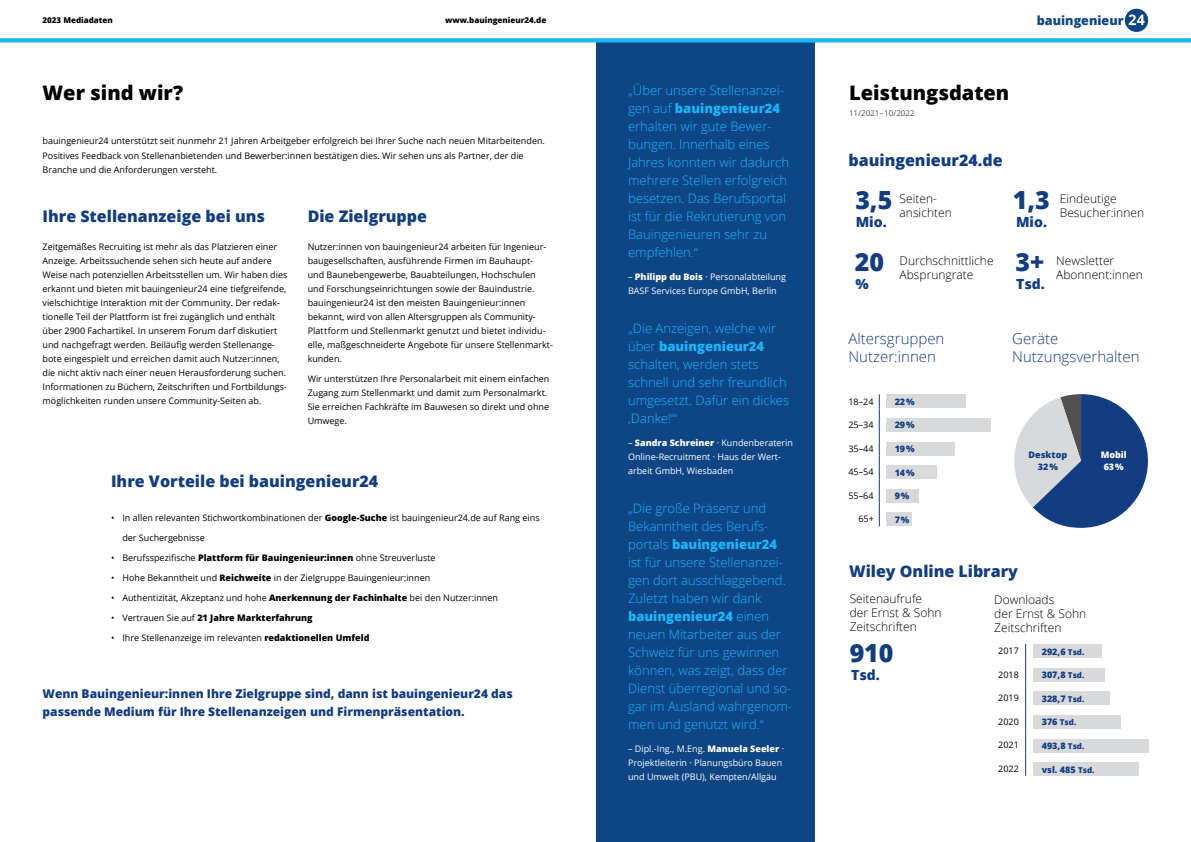
<style>
.page{position:relative;width:1191px;height:842px;background:#fff}
.page>*{position:absolute;margin:0;border:0;box-sizing:border-box;transform-origin:0 0}
.t1{font:800 25px "Open Sans";color:#123d80}
.t2{font:800 20px "Open Sans";color:#000}
.t3{font:800 16px "Open Sans";color:#123d80}
.t4{font:300 15px/18px "Open Sans";color:#123d80}
.t5{font:800 14px "Open Sans";color:#123d80}
.t6{font:300 13px/18px "Open Sans";color:#18b7fb}
.t7{font:800 12.6px "Open Sans";color:#0e4585}
.t8{font:300 12px/14px "Open Sans";color:#000}
.t9{font:800 12px/18px "Open Sans";color:#123d80}
.t10{font:9px/14px "Open Sans";color:#000}
.t11{font:9px/14px "Open Sans";color:#fff}
.t12{font:800 9px/12px "Open Sans";color:#123d80;text-align:center}
.t13{font:800 9px "Open Sans";color:#000}
.t14{font:800 9px/12px "Open Sans";color:#fff;text-align:center}
.t15{font:800 8px "Open Sans";color:#000}
.t16{font:8px "Open Sans";color:#505050}
.t17{font:800 8px "Open Sans";color:#123d80}
.s1{font-weight:800}
.s2{font-weight:400}
.s3{font-size:8px}
.s4{font-size:9px}
</style>
<div class="page">
<div style="left:596px;top:43px;width:218px;height:799px;background:#0e4585"></div>
<svg style="left:1124px;top:9px;width:24px;height:23px"></svg>
<svg style="left:879px;top:394px;width:1px;height:132px"></svg>
<svg style="left:1025px;top:644px;width:1px;height:132px"></svg>
<div style="left:886px;top:394px;width:79px;height:14px;background:#d8d9da"></div>
<div style="left:886px;top:418px;width:104px;height:14px;background:#d8d9da"></div>
<div style="left:886px;top:442px;width:68px;height:13px;background:#d8d9da"></div>
<div style="left:886px;top:465px;width:50px;height:14px;background:#d8d9da"></div>
<div style="left:886px;top:489px;width:32px;height:14px;background:#d8d9da"></div>
<div style="left:886px;top:512px;width:25px;height:14px;background:#d8d9da"></div>
<svg style="left:1014px;top:394px;width:134px;height:134px"></svg>
<svg style="left:0;top:38px;width:1191px;height:5px;background:#32bdf9"></svg>
<div style="left:1033px;top:644px;width:68px;height:14px;background:#d8d9da"></div>
<div style="left:1033px;top:668px;width:72px;height:14px;background:#d8d9da"></div>
<div style="left:1033px;top:691px;width:76px;height:14px;background:#d8d9da"></div>
<div style="left:1033px;top:715px;width:88px;height:14px;background:#d8d9da"></div>
<div style="left:1033px;top:739px;width:115px;height:13px;background:#d8d9da"></div>
<div style="left:1033px;top:762px;width:105px;height:14px;background:#d8d9da"></div>
<p class="t15" style="left:43px;top:14px;width:72px">2023 Mediadaten</p>
<p class="t15" style="left:445px;top:14px;width:103px">www.bauingenieur24.de</p>
<h2 class="t2" style="left:43px;top:78px;width:142px">Wer sind wir?</h2>
<p class="t10" style="left:43px;top:134px;width:504px">bauingenieur24 unterstützt seit nunmehr 21 Jahren Arbeitgeber erfolgreich bei Ihrer Suche nach neuen Mitarbeitenden.<br>Positives Feedback von Stellenanbietenden und Bewerber:innen bestätigen dies. Wir sehen uns als Partner, der die<br>Branche und die Anforderungen versteht.</p>
<h3 class="t3" style="left:43px;top:204px;width:224px">Ihre Stellenanzeige bei uns</h3>
<p class="t10" style="left:43px;top:239px;width:246px">Zeitgemäßes Recruiting ist mehr als das Platzieren einer Anzeige. Arbeitssuchende sehen sich heute auf andere Weise nach potenziellen Arbeitsstellen um. Wir haben dies erkannt und bieten mit bauingenieur24 eine tiefgreifende, vielschichtige Interaktion mit der Community. Der redak&shy;tionelle Teil der Plattform ist frei zugänglich und enthält über 2900 Fachartikel. In unserem Forum darf diskutiert und nachgefragt werden. Beiläufig werden Stellenange&shy;bote eingespielt und erreichen damit auch Nutzer:innen, die nicht aktiv nach einer neuen Herausforderung suchen.<br>Informationen zu Büchern, Zeitschriften und Fortbildungs&shy;möglichkeiten runden unsere Community-Seiten ab.</p>
<h3 class="t3" style="left:308px;top:204px;width:121px">Die Zielgruppe</h3>
<p class="t10" style="left:308px;top:239px;width:246px">Nutzer:innen von bauingenieur24 arbeiten für Ingenieur&shy;baugesellschaften, ausführende Firmen im Bauhaupt-<br>und Baunebengewerbe, Bauabteilungen, Hochschulen und Forschungseinrichtungen sowie der Bauindustrie. bauingenieur24 ist den meisten Bauingenieur:innen bekannt, wird von allen Altersgruppen als Community-Plattform und Stellenmarkt genutzt und bietet individu&shy;elle, maßgeschneiderte Angebote für unsere Stellenmarkt&shy;kunden.</p>
<p class="t10" style="left:308px;top:371px;width:243px">Wir unterstützen Ihre Personalarbeit mit einem einfachen Zugang zum Stellenmarkt und damit zum Personalmarkt.<br>Sie erreichen Fachkräfte im Bauwesen so direkt und ohne Umwege.</p>
<h3 class="t3" style="left:111px;top:469px;width:269px">Ihre Vorteile bei bauingenieur24</h3>
<p class="t10" style="left:111px;top:511px;width:430px">• In allen relevanten Stichwortkombinationen der <span class="s1">Google-Suche</span> ist bauingenieur24.de auf Rang eins</p>
<p class="t10" style="left:122px;top:531px;width:84px">der Suchergebnisse</p>
<p class="t10" style="left:111px;top:551px;width:326px">• Berufsspezifische <span class="s1">Plattform für Bauingenieur:innen</span> ohne Streuverluste</p>
<p class="t10" style="left:111px;top:571px;width:321px">• Hohe Bekanntheit und <span class="s1">Reichweite</span> in der Zielgruppe Bauingenieur:innen</p>
<p class="t10" style="left:111px;top:591px;width:388px">• Authentizität, Akzeptanz und hohe <span class="s1">Anerkennung der Fachinhalte</span> bei den Nutzer:innen</p>
<p class="t13" style="left:111px;top:611px;width:203px"><span class="s2">• Vertrauen Sie auf</span> 21 Jahre Markterfahrung</p>
<p class="t10" style="left:111px;top:631px;width:260px">• Ihre Stellenanzeige im relevanten <span class="s1">redaktionellen Umfeld</span></p>
<h3 class="t9" style="left:43px;top:684px;width:472px">Wenn Bauingenieur:innen Ihre Zielgruppe sind, dann ist bauingenieur24 das passende Medium für Ihre Stellenanzeigen und Firmenpräsentation.</h3>
<p class="t6" style="left:628px;top:81px;width:162px">„Über unsere Stellenanzei&shy;gen auf <span class="s1">bauingenieur24 </span>erhalten wir gute Bewer&shy;bungen. Innerhalb eines<br>Jahres konnten wir dadurch mehrere Stellen erfolgreich besetzen. Das Berufsportal ist für die Rekrutierung von<br>Bauingenieuren sehr zu empfehlen.“</p>
<p class="t11" style="left:628px;top:269px;width:159px">– <span class="s1">Philipp du Bois</span> · Personalabteilung<br>BASF Services Europe GmbH, Berlin</p>
<h3 class="t6" style="left:628px;top:319px;width:162px">„Die Anzeigen, welche wir über <span class="s1">bauingenieur24 </span>schalten, werden stets schnell und sehr freundlich umgesetzt. Dafür ein dickes ‚Danke!‘“</h3>
<p class="t11" style="left:628px;top:435px;width:166px">– <span class="s1">Sandra Schreiner</span> · Kundenberaterin<br>Online-Recruitment · Haus der Wert&shy;arbeit GmbH, Wiesbaden</p>
<p class="t6" style="left:628px;top:499px;width:165px">„Die große Präsenz und<br>Bekanntheit des Berufs&shy;portals <span class="s1">bauingenieur24 </span>ist für unsere Stellenanzei&shy;gen dort ausschlaggebend.<br>Zuletzt haben wir dank <span class="s1">bauingenieur24</span> einen neuen Mitarbeiter aus der<br>Schweiz für uns gewinnen können, was zeigt, dass der<br>Dienst ü berregional und so&shy;gar im Ausland wahrgenom&shy;men und genutzt wird.“</p>
<p class="t11" style="left:628px;top:741px;width:157px">– Dipl.-Ing., M.Eng. <span class="s1">Manuela Seeler</span> ·<br>Projektleiterin · Planungsbü ro Bauen und Umwelt (PBU), Kempten/Allgäu</p>
<h2 class="t2" style="left:849px;top:78px;width:162px">Leistungsdaten</h2>
<p class="t16" style="left:849px;top:108px;width:67px">11/2021– 10/2022</p>
<h3 class="t3" style="left:848px;top:148px;width:156px">bauingenieur24.de</h3>
<h3 class="t7" style="left:1037px;top:11px;width:88px">bauingenieur</h3>
<h1 class="t1" style="left:855px;top:181px;width:39px">3,5</h1>
<h3 class="t5" style="left:855px;top:211px;width:33px">Mio.</h3>
<h3 class="t8" style="left:899px;top:192px;width:54px">Seiten&shy;ansichten</h3>
<h1 class="t1" style="left:855px;top:243px;width:31px">20</h1>
<h3 class="t5" style="left:855px;top:273px;width:15px">%</h3>
<h3 class="t8" style="left:899px;top:254px;width:95px">Durchschnittliche<br>Absprungrate</h3>
<h1 class="t1" style="left:1012px;top:181px;width:39px">1,3</h1>
<h3 class="t5" style="left:1016px;top:211px;width:33px">Mio.</h3>
<h3 class="t8" style="left:1059px;top:192px;width:86px">Eindeutige<br>Besucher:innen</h3>
<h1 class="t1" style="left:1015px;top:243px;width:30px">3+</h1>
<h3 class="t5" style="left:1016px;top:273px;width:30px">Tsd.</h3>
<h3 class="t8" style="left:1056px;top:254px;width:88px">Newsletter<br>Abonnent:innen</h3>
<h3 class="t4" style="left:848px;top:329px;width:97px">Altersgruppen<br>Nutzer:innen</h3>
<h3 class="t4" style="left:1012px;top:329px;width:129px">Geräte<br>Nutzungsverhalten</h3>
<p class="t10" style="left:848px;top:394px;width:27px">18–24</p>
<p class="t10" style="left:848px;top:418px;width:27px">25–34</p>
<p class="t10" style="left:848px;top:441px;width:27px">35–44</p>
<p class="t10" style="left:848px;top:465px;width:27px">45–54</p>
<p class="t10" style="left:848px;top:488px;width:27px">55–64</p>
<p class="t10" style="left:858px;top:512px;width:17px">65+</p>
<p class="t12" style="left:894px;top:395px;width:21px">22 %</p>
<p class="t12" style="left:894px;top:419px;width:21px">29 %</p>
<p class="t12" style="left:894px;top:442px;width:21px">19 %</p>
<p class="t12" style="left:894px;top:466px;width:21px">14 %</p>
<p class="t12" style="left:894px;top:489px;width:16px">9 %</p>
<p class="t12" style="left:894px;top:513px;width:16px">7 %</p>
<p class="t12" style="left:1028px;top:448px;width:40px">Desktop<br>32 %</p>
<h3 class="t3" style="left:849px;top:559px;width:170px">Wiley Online Library</h3>
<p class="t14" style="left:1100px;top:448px;width:28px">Mobil<br>63 %</p>
<h3 class="t8" style="left:849px;top:591px;width:94px">Seitenaufrufe der Ernst &amp; Sohn<br>Zeitschriften</h3>
<h1 class="t1" style="left:849px;top:634px;width:45px">910</h1>
<h3 class="t5" style="left:851px;top:665px;width:30px">Tsd.</h3>
<h3 class="t8" style="left:994px;top:592px;width:94px">Downloads<br>der Ernst &amp; Sohn<br>Zeitschriften</h3>
<p class="t10" style="left:998px;top:644px;width:22px">2017</p>
<p class="t10" style="left:998px;top:667px;width:22px">2018</p>
<p class="t10" style="left:998px;top:691px;width:22px">2019</p>
<p class="t10" style="left:998px;top:714px;width:22px">2020</p>
<p class="t10" style="left:998px;top:738px;width:22px">2021</p>
<p class="t10" style="left:998px;top:761px;width:22px">2022</p>
<p class="t12" style="left:1041px;top:645px;width:44px">292,6 <span class="s3">Tsd.</span></p>
<p class="t12" style="left:1041px;top:668px;width:44px">307,8 <span class="s3">Tsd.</span></p>
<p class="t12" style="left:1041px;top:692px;width:44px">328,7 <span class="s3">Tsd.</span></p>
<p class="t17" style="left:1041px;top:716px;width:36px"><span class="s4">376</span> Tsd.</p>
<p class="t12" style="left:1041px;top:739px;width:44px">493,8 <span class="s3">Tsd.</span></p>
<p class="t12" style="left:1041px;top:763px;width:54px">vsl. 485 <span class="s3">Tsd.</span></p>
</div>
